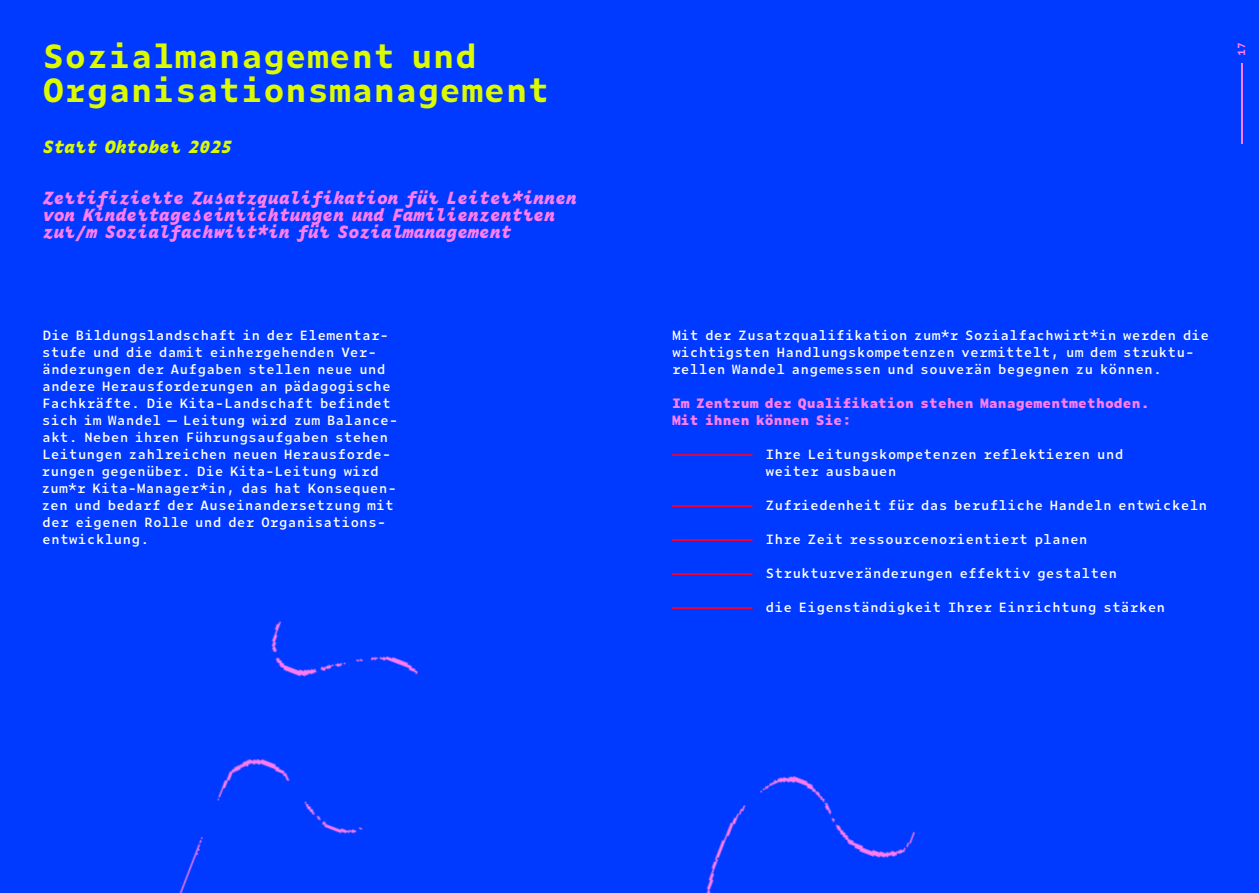
<style>
.page{position:relative;width:1259px;height:893px;background:#0039ff}
.page>*{position:absolute;margin:0;border:0;box-sizing:border-box;transform-origin:0 0}
.t1{font:700 31.5px/34px "Zeitung Mono Pro";color:#dcfb00}
.t2{font:italic 800 16.5px/17px "Zeitung Mono Pro";letter-spacing:-.02em;color:#ff7cf0}
.t3{font:italic 800 16.5px "Zeitung Mono Pro";letter-spacing:-.02em;color:#dcfb00}
.t4{font:600 12.75px/17px "Zeitung Mono Pro";color:#fff}
.t5{font:800 12.75px/17px "Zeitung Mono Pro";color:#ff7cf0}
.t6{font:700 9.75px "Zeitung Mono Pro";color:#ff7cf0}
.s1{font-weight:700;color:#f6002c}
</style>
<div class="page">
<hr style="left:1241px;top:63px;width:2px;height:81px;background:#ff7cf0">
<h1 class="t1" style="left:43px;top:37px;width:509px">Sozialmanagement und<br>Organisationsmanagement</h1>
<p class="t3" style="left:43px;top:132px;width:191px">Start Oktober 2025</p>
<p class="t2" style="left:43px;top:188px;width:536px">Zertifizierte Zusatzqualifikation für Leiter*innen von Kindertageseinrichtungen und Familienzentren zur/m Sozialfachwirt*in für Sozialmanagement</p>
<p class="t6" style="left:1233px;top:56px;width:15px;rotate:-90deg">17</p>
<p class="t4" style="left:41px;top:326px;width:358px">Die Bildungslandschaft in der Elementar&shy;stufe und die damit einhergehenden Ver&shy;änderungen der Aufgaben stellen neue und andere Herausforderungen an pädagogische Fachkräfte. Die Kita-Landschaft befindet sich im Wandel — Leitung wird zum Balance&shy;akt. Neben ihren Führungsaufgaben stehen Leitungen zahlreichen neuen Herausforde&shy;rungen gegenüber. Die Kita-Leitung wird zum*r Kita-Manager*in, das hat Konsequen&shy;zen und bedarf der Auseinandersetzung mit der eigenen Rolle und der Organisations&shy;entwicklung.</p>
<p class="t4" style="left:672px;top:326px;width:539px">Mit der Zusatzqualifikation zum*r Sozialfachwirt*in werden die wichtigsten Handlungskompetenzen vermittelt, um dem struktu&shy;rellen Wandel angemessen und souverän begegnen zu können.</p>
<p class="t5" style="left:672px;top:394px;width:479px">Im Zentrum der Qualifikation stehen Managementmethoden.<br>Mit ihnen können Sie:</p>
<p class="t4" style="left:765px;top:445px;width:359px;text-indent:-94px"><span class="s1">—————————</span> Ihre Leitungskompetenzen reflektieren und weiter ausbauen</p>
<p class="t4" style="left:672px;top:496px;width:537px"><span class="s1">—————————</span> Zufriedenheit für das berufliche Handeln entwickeln</p>
<p class="t4" style="left:672px;top:530px;width:417px"><span class="s1">—————————</span> Ihre Zeit ressourcenorientiert planen</p>
<p class="t4" style="left:672px;top:564px;width:447px"><span class="s1">—————————</span> Strukturveränderungen effektiv gestalten</p>
<p class="t4" style="left:672px;top:598px;width:495px"><span class="s1">—————————</span> die Eigenständigkeit Ihrer Einrichtung stärken</p>
</div>
